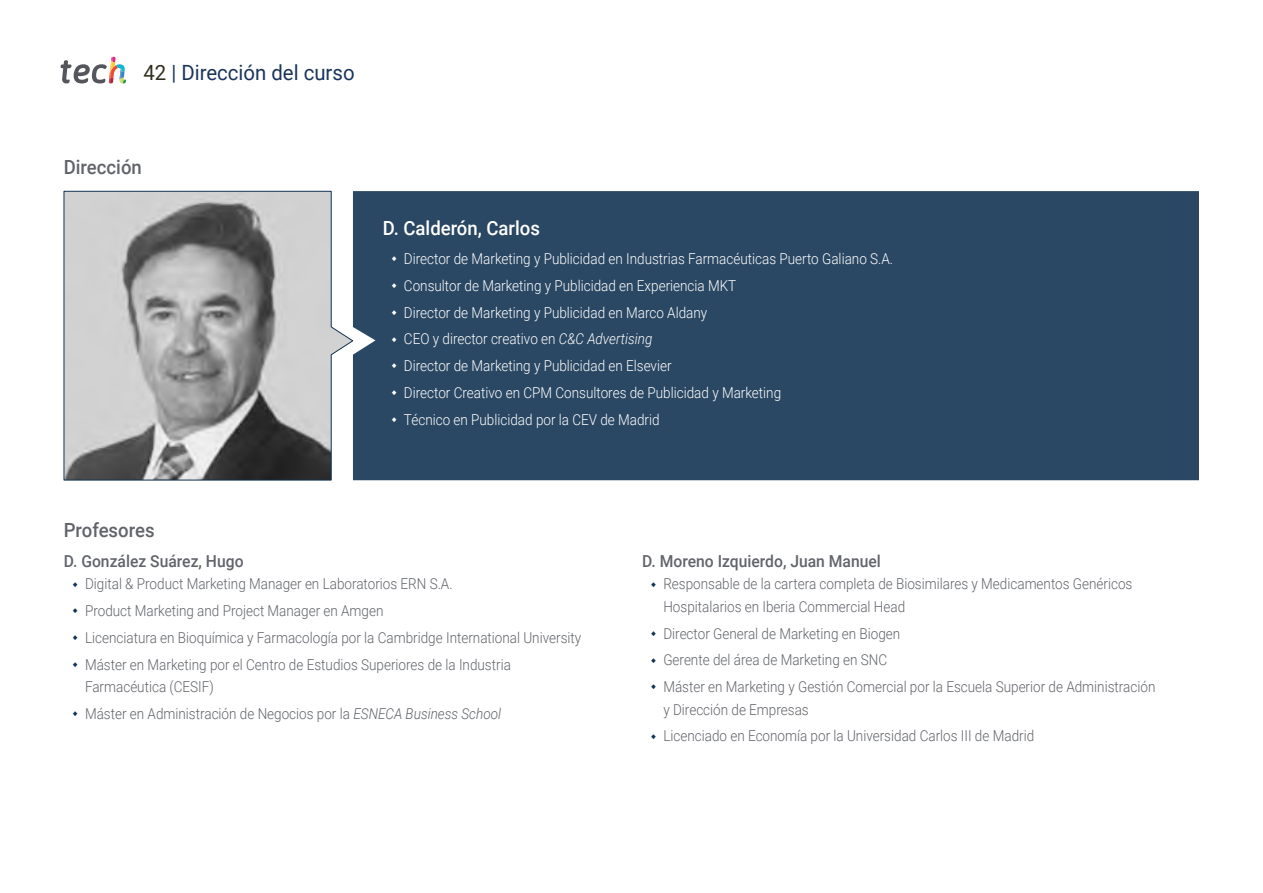
<style>
.page{position:relative;width:1263px;height:893px;background:#fff}
.page>*{position:absolute;margin:0;border:0;box-sizing:border-box;transform-origin:0 0}
.t1{font:21px "Roboto";color:#1a355c}
.t2{font:500 19.5px "Roboto";color:#61646a;scale:.95 1}
.t3{font:500 19.5px "Roboto";color:#fff;scale:.95 1}
.t4{font:500 16.5px "Roboto";color:#61646a;scale:.95 1}
.t5{font:300 15px/26.7px "Roboto";color:#61646a;scale:.9 1}
.t6{font:300 15px/26.7px "Roboto";color:#fff;scale:.9 1}
.s1{color:#312e20}
.s2{font-style:italic}
</style>
<div class="page">
<svg style="left:61px;top:57px;width:65px;height:27px"></svg>
<div style="left:353px;top:191px;width:846px;height:289px;background:#2a4763"></div>
<svg style="left:64px;top:191px;width:289px;height:289px;background:#a9aaaa"></svg>
<svg style="left:392px;top:257px;width:5px;height:5px"></svg>
<svg style="left:392px;top:283px;width:5px;height:5px"></svg>
<svg style="left:392px;top:310px;width:5px;height:5px"></svg>
<svg style="left:392px;top:337px;width:5px;height:5px"></svg>
<svg style="left:392px;top:364px;width:5px;height:5px"></svg>
<svg style="left:392px;top:390px;width:5px;height:5px"></svg>
<svg style="left:392px;top:417px;width:5px;height:5px"></svg>
<h1 class="t1" style="left:144px;top:57px;width:213px"><span class="s1">42</span> | Dirección del curso</h1>
<h2 class="t2" style="left:64px;top:153px;width:84px">Dirección</h2>
<h2 class="t3" style="left:383px;top:215px;width:167px">D. Calderón, Carlos</h2>
<p class="t6" style="left:404px;top:245px;width:545px">Director de Marketing y Publicidad en Industrias Farmacéuticas Puerto Galiano S.A.<br>Consultor de Marketing y Publicidad en Experiencia MKT<br>Director de Marketing y Publicidad en Marco Aldany<br>CEO y director creativo en <span class="s2">C&amp;C Advertising<br></span>Director de Marketing y Publicidad en Elsevier<br>Director Creativo en CPM Consultores de Publicidad y Marketing<br>Técnico en Publicidad por la CEV de Madrid</p>
<h2 class="t2" style="left:64px;top:517px;width:97px">Profesores</h2>
<p class="t4" style="left:64px;top:550px;width:191px">D. González Suárez, Hugo</p>
<p class="t5" style="left:85px;top:570px;width:553px">Digital &amp; Product Marketing Manager en Laboratorios ERN S.A.<br>Product Marketing and Project Manager en Amgen<br>Licenciatura en Bioquímica y Farmacología por la Cambridge International University Máster en Marketing por el Centro de Estudios Superiores de la Industria</p>
<p class="t5" style="left:85px;top:673px;width:464px">Farmacéutica (CESIF)<br>Máster en Administración de Negocios por la <span class="s2">ESNECA Business School</span></p>
<p class="t4" style="left:642px;top:550px;width:253px">D. Moreno Izquierdo, Juan Manuel</p>
<p class="t5" style="left:663px;top:572px;width:523px;line-height:22.5px">Responsable de la cartera completa de Biosimilares y Medicamentos Genéricos<br>Hospitalarios en Iberia Commercial Head</p>
<p class="t5" style="left:663px;top:619px;width:548px">Director General de Marketing en Biogen<br>Gerente del área de Marketing en SNC<br>Máster en Marketing y Gestión Comercial por la Escuela Superior de Administración</p>
<p class="t5" style="left:663px;top:695px;width:414px">y Dirección de Empresas<br>Licenciado en Economía por la Universidad Carlos III de Madrid</p>
</div>
